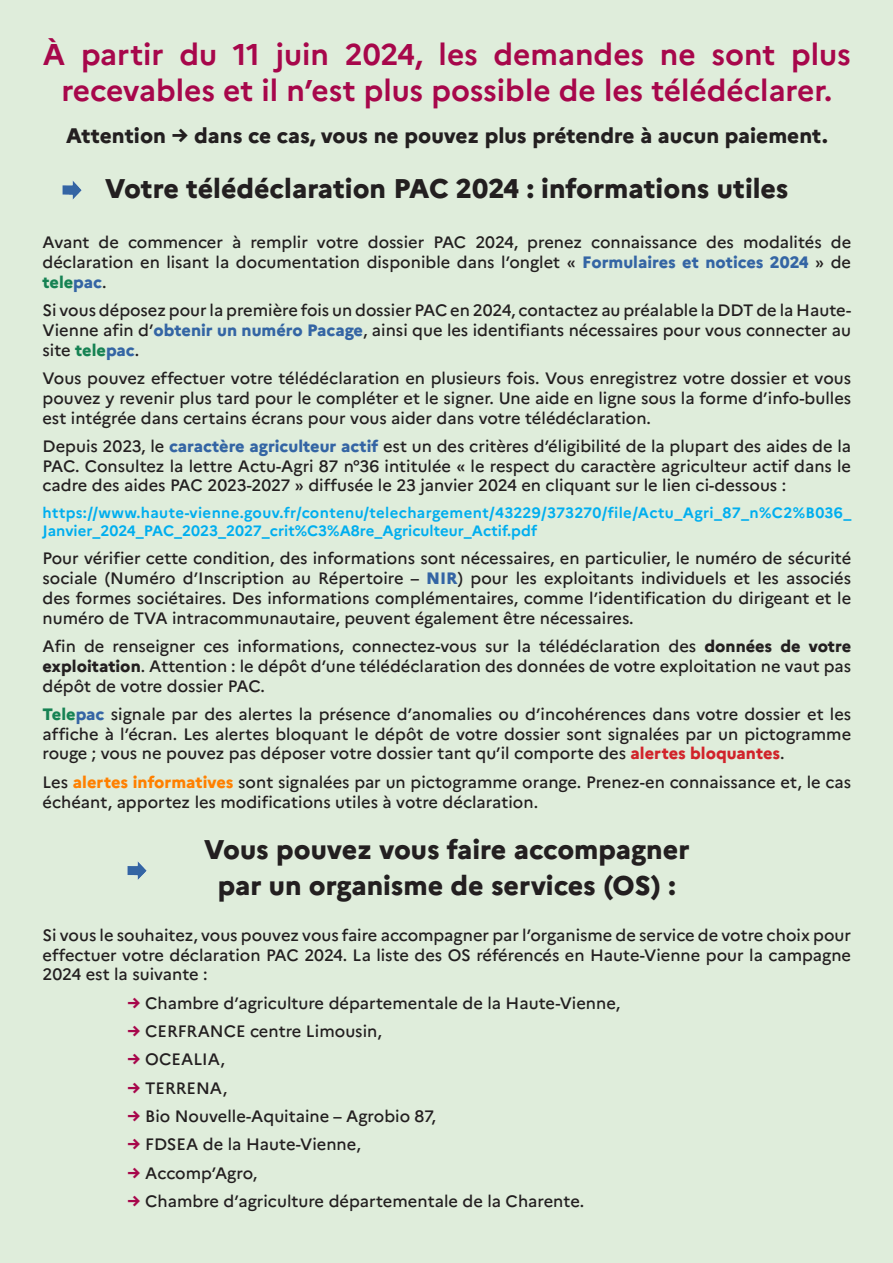
<style>
.page{position:relative;width:893px;height:1263px;background:#dfeddb}
.page>*{position:absolute;margin:0;border:0;box-sizing:border-box;transform-origin:0 0}
.contenu{font:700 30px/36px "Marianne";color:#a7074b;text-align:center}
.contenu-2{font:800 27px "Marianne";color:#231f20}
.contenu-3{font:800 21px "Marianne";color:#231f20}
.contenu-4{font:500 16.5px/19.8px "Marianne";color:#231f20;text-align:justify}
.contenu-5{font:700 15px/18px "Marianne";letter-spacing:.01em;color:#00aeef}
.s1{font-weight:800;color:#3465a4}
.s2{font-weight:800;color:#168253}
.s3{font-weight:800}
.s4{font-weight:800;color:#d1232a}
.s5{font-weight:800;color:#ff8000}
.s6{font-weight:800;color:#a7074b}
</style>
<div class="page">
<img style="left:62px;top:181px;width:20px;height:19px">
<img style="left:127px;top:861px;width:20px;height:19px">
<p class="contenu" style="left:43px;top:36px;width:809px">À partir du 11 juin 2024, les demandes ne sont plus recevables et il n’est plus possible de les télédéclarer.</p>
<p class="contenu-3" style="left:66px;top:123px;width:763px">Attention → dans ce cas, vous ne pouvez plus prétendre à aucun paiement.</p>
<p class="contenu-2" style="left:105px;top:172px;width:685px">Votre télédéclaration PAC 2024 : informations utiles</p>
<p class="contenu-4" style="left:43px;top:232px;width:810px">Avant de commencer à remplir votre dossier PAC 2024, prenez connaissance des modalités de déclaration en lisant la documentation disponible dans l’onglet « <span class="s1">Formulaires et notices 2024</span> » de <span class="s2">tele</span><span class="s1">pac</span>.</p>
<p class="contenu-4" style="left:43px;top:300px;width:810px">Si vous déposez pour la première fois un dossier PAC en 2024, contactez au préalable la DDT de la Haute-Vienne afin d’<span class="s1">obtenir un numéro Pacage</span>, ainsi que les identifiants nécessaires pour vous connecter au site <span class="s2">tele</span><span class="s1">pac</span>.</p>
<p class="contenu-4" style="left:43px;top:368px;width:810px">Vous pouvez effectuer votre télédéclaration en plusieurs fois. Vous enregistrez votre dossier et vous pouvez y revenir plus tard pour le compléter et le signer. Une aide en ligne sous la forme d’info-bulles est intégrée dans certains écrans pour vous aider dans votre télédéclaration.</p>
<p class="contenu-4" style="left:43px;top:436px;width:810px">Depuis 2023, le <span class="s1">caractère agriculteur actif</span> est un des critères d’éligibilité de la plupart des aides de la PAC. Consultez la lettre Actu-Agri 87 n°36 intitulée « le respect du caractère agriculteur actif dans le cadre des aides PAC 2023-2027 » diffusée le 23 janvier 2024 en cliquant sur le lien ci-dessous :</p>
<p class="contenu-5" style="left:43px;top:504px;width:810px">https://www.haute-vienne.gouv.fr/contenu/telechargement/43229/373270/file/Actu_Agri_87_n%C2%B036_<br>Janvier_2024_PAC_2023_2027_crit%C3%A8re_Agriculteur_Actif.pdf</p>
<p class="contenu-4" style="left:43px;top:548px;width:810px">Pour vérifier cette condition, des informations sont nécessaires, en particulier, le numéro de sécurité sociale (Numéro d’Inscription au Répertoire – <span class="s1">NIR</span>) pour les exploitants individuels et les associés des formes sociétaires. Des informations complémentaires, comme l’identification du dirigeant et le numéro de TVA intracommunautaire, peuvent également être nécessaires.</p>
<p class="contenu-4" style="left:43px;top:636px;width:810px">Afin de renseigner ces informations, connectez-vous sur la télédéclaration des <span class="s3">données de votre exploitation</span>. Attention : le dépôt d’une télédéclaration des données de votre exploitation ne vaut pas dépôt de votre dossier PAC.</p>
<p class="contenu-4" style="left:43px;top:704px;width:810px"><span class="s2">Tele</span><span class="s1">pac</span> signale par des alertes la présence d’anomalies ou d’incohérences dans votre dossier et les affiche à l’écran. Les alertes bloquant le dépôt de votre dossier sont signalées par un pictogramme rouge ; vous ne pouvez pas déposer votre dossier tant qu’il comporte des <span class="s4">alertes bloquantes</span>.</p>
<p class="contenu-4" style="left:43px;top:772px;width:810px">Les <span class="s5">alertes informatives</span> sont signalées par un pictogramme orange. Prenez-en connaissance et, le cas échéant, apportez les modifications utiles à votre déclaration.</p>
<p class="contenu-2" style="left:204px;top:833px;width:487px">Vous pouvez vous faire accompagner</p>
<p class="contenu-2" style="left:218px;top:868px;width:459px">par un organisme de services (OS) :</p>
<p class="contenu-4" style="left:43px;top:925px;width:810px">Si vous le souhaitez, vous pouvez vous faire accompagner par l’organisme de service de votre choix pour effectuer votre déclaration PAC 2024. La liste des OS référencés en Haute-Vienne pour la campagne 2024 est la suivante :</p>
<p class="contenu-4" style="left:128px;top:993px;width:494px"><span class="s6">→</span> Chambre d’agriculture départementale de la Haute-Vienne,</p>
<p class="contenu-4" style="left:128px;top:1021px;width:256px"><span class="s6">→</span> CERFRANCE centre Limousin,</p>
<p class="contenu-4" style="left:128px;top:1049px;width:99px"><span class="s6">→</span> OCEALIA,</p>
<p class="contenu-4" style="left:128px;top:1078px;width:101px"><span class="s6">→</span> TERRENA,</p>
<p class="contenu-4" style="left:128px;top:1106px;width:310px"><span class="s6">→</span> Bio Nouvelle-Aquitaine – Agrobio 87,</p>
<p class="contenu-4" style="left:128px;top:1134px;width:235px"><span class="s6">→</span> FDSEA de la Haute-Vienne,</p>
<p class="contenu-4" style="left:128px;top:1163px;width:131px"><span class="s6">→</span> Accomp’Agro,</p>
<p class="contenu-4" style="left:128px;top:1191px;width:458px"><span class="s6">→</span> Chambre d’agriculture départementale de la Charente.</p>
</div>
